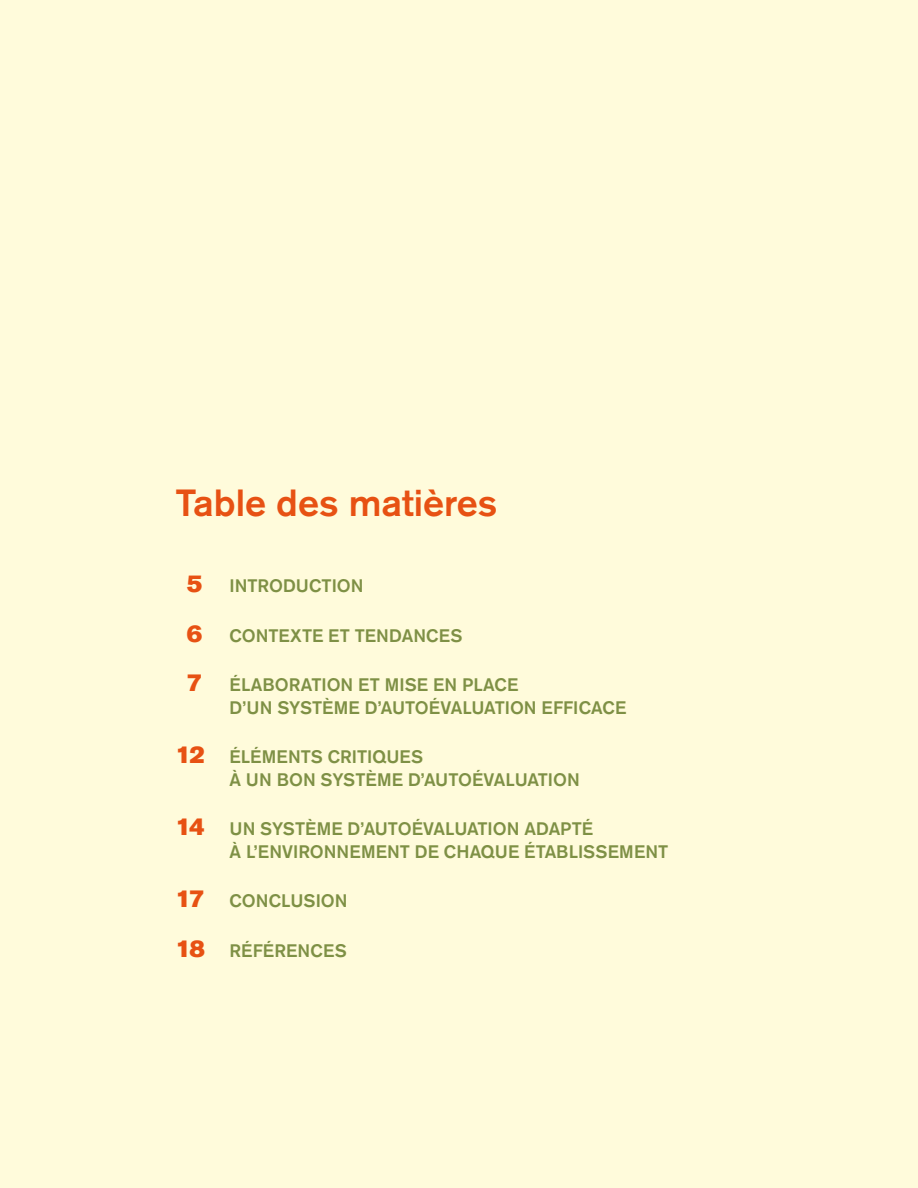
<style>
.page{position:relative;width:918px;height:1188px;background:#fffbdb}
.page>*{position:absolute;margin:0;border:0;box-sizing:border-box;transform-origin:0 0}
.t1{font:500 37.5px "Akzidenz Grotesk BE";color:#e75113}
.t2{font:24px "Akzidenz Grotesk BE Super";color:#e75113}
.t3{font:500 18px/22.5px "Akzidenz Grotesk BE";letter-spacing:.005em;color:#7e9045}
.s1{font-family:"Akzidenz Grotesk BE Super";font-weight:400;font-size:24px;color:#e75113}
.s2{font-family:"Akzidenz Grotesk BE";font-weight:500;font-size:18px;color:#7e9045}
</style>
<div class="page">
<h1 class="t1" style="left:176px;top:480px;width:323px">TABLE DES MATIÈRES</h1>
<p class="t3" style="left:187px;top:575px;width:178px"><span class="s1">5</span> INTRODUCTION</p>
<p class="t3" style="left:187px;top:624px;width:34px"><span class="s1">6</span> CO</p>
<p class="t3" style="left:256px;top:624px;width:195px">NTEXTE ET TENDANCES</p>
<p class="t3" style="left:187px;top:674px;width:29px"><span class="s1">7</span> ÉLA</p>
<p class="t3" style="left:263px;top:674px;width:147px">BO RATIO N ET MISE</p>
<p class="t3" style="left:230px;top:674px;width:397px;text-indent:204px">EN PLACE<br>D’UN SYSTÈME D’AUTO ÉVALUATIO N EFFI CACE</p>
<h2 class="t2" style="left:176px;top:741px;width:42px">12 <span class="s2">ÉL</span></h2>
<p class="t3" style="left:229px;top:746px;width:352px;text-indent:21px">ÉMENTS CRITIQUES<br>À UN BO N SYSTÈME D’AUTO ÉVALUATIO N</p>
<h2 class="t2" style="left:176px;top:813px;width:43px">14 <span class="s2">U</span></h2>
<p class="t3" style="left:230px;top:818px;width:365px;text-indent:13px">N SYSTÈME D’AUTO ÉVALUATIO N ADAPTÉ<br>À L’ENVI RONNEMENT DE CHAQUE ÉTABLISSE</p>
<p class="t3" style="left:619px;top:840px;width:50px">MENT</p>
<h2 class="t2" style="left:176px;top:885px;width:47px">17 <span class="s2">CO</span></h2>
<p class="t3" style="left:256px;top:890px;width:93px">NCLUSION</p>
<p class="t3" style="left:176px;top:939px;width:160px"><span class="s1">18</span> RÉFÉRENCES</p>
</div>
